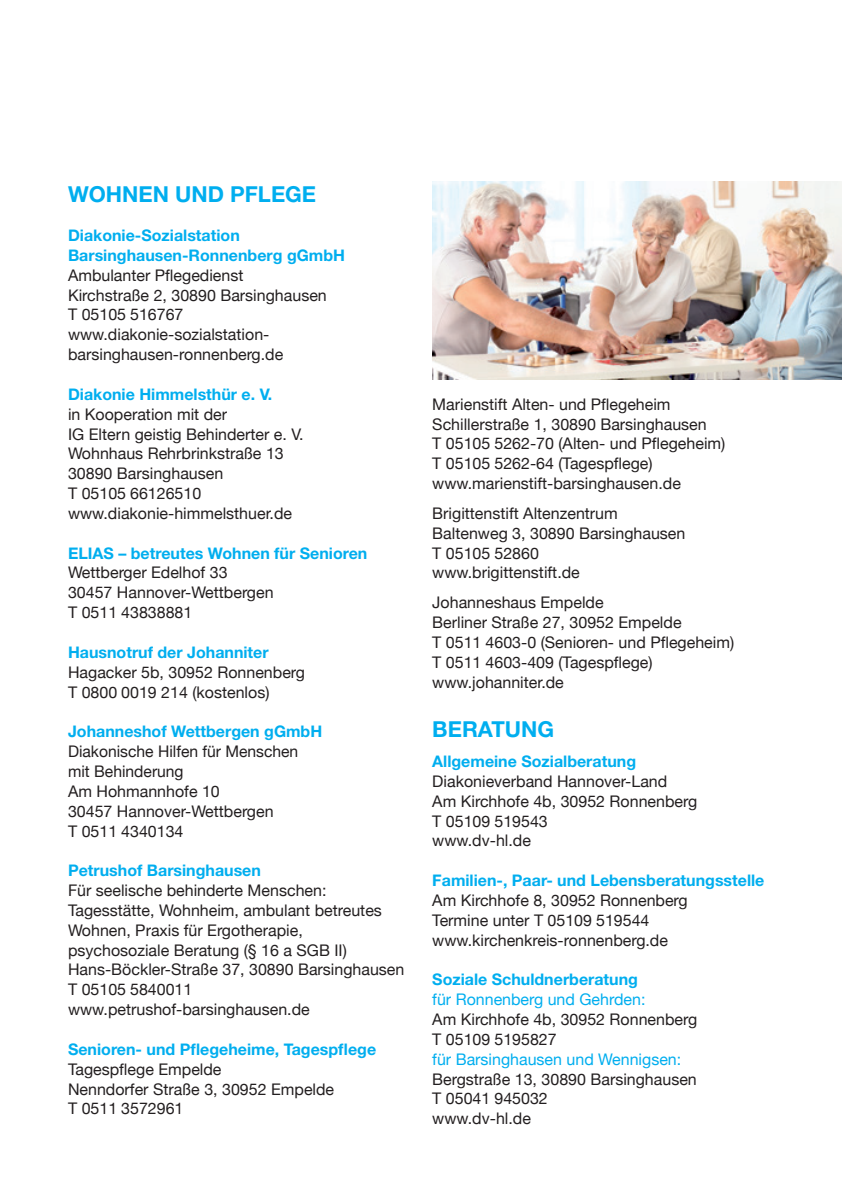
<style>
.page{position:relative;width:842px;height:1191px;background:#fff}
.page>*{position:absolute;margin:0;border:0;box-sizing:border-box;transform-origin:0 0}
.t1{font:700 22px "Helvetica Neue";color:#00aeef}
.t2{font:16px/19.8px "Helvetica Neue";color:#231f20}
.t3{font:700 16px/19.8px "Helvetica Neue";color:#00aeef}
.t4{font:16px "Helvetica Neue";color:#00aeef}
</style>
<div class="page">
<img style="left:432px;top:181px;width:410px;height:199px">
<h1 class="t1" style="left:68px;top:180px;width:250px">WOHNEN UND PFLEGE</h1>
<p class="t3" style="left:68px;top:225px;width:279px">Diakonie-Sozialstation<br>Barsinghausen-Ronnenberg gGmbH</p>
<p class="t2" style="left:68px;top:266px;width:260px">Ambulanter Pflegedienst<br>Kirchstraße 2, 30890 Barsinghausen<br>T 05105 516767 www.diakonie-sozialstation&shy;barsinghausen-ronnenberg.de</p>
<p class="t3" style="left:68px;top:384px;width:206px">Diakonie Himmelsthür e. V.</p>
<p class="t2" style="left:68px;top:405px;width:237px">in Kooperation mit der<br>IG Eltern geistig Behinderter e. V.<br>Wohnhaus Rehrbrinkstraße 13<br>30890 Barsinghausen<br>T 05105 66126510 www.diakonie-himmelsthuer.de</p>
<p class="t3" style="left:68px;top:542px;width:301px">ELIAS – betreutes Wohnen für Senioren</p>
<p class="t2" style="left:68px;top:564px;width:207px">Wettberger Edelhof 33<br>30457 Hannover-Wettbergen<br>T 0511 43838881</p>
<p class="t3" style="left:68px;top:642px;width:202px">Hausnotruf der Johanniter</p>
<p class="t2" style="left:68px;top:663px;width:238px">Hagacker 5b, 30952 Ronnenberg<br>T 0800 0019 214 (kostenlos)</p>
<p class="t3" style="left:68px;top:721px;width:256px">Johanneshof Wettbergen gGmbH</p>
<p class="t2" style="left:68px;top:742px;width:232px">Diakonische Hilfen für Menschen mit Behinderung<br>Am Hohmannhofe 10<br>30457 Hannover-Wettbergen<br>T 0511 4340134</p>
<p class="t3" style="left:68px;top:860px;width:194px">Petrushof Barsinghausen</p>
<p class="t2" style="left:68px;top:881px;width:338px">Für seelische behinderte Menschen:<br>Tagesstätte, Wohnheim, ambulant betreutes Wohnen, Praxis für Ergotherapie, psychosoziale Beratung (§ 16 a SGB II)<br>Hans-Böckler-Straße 37, 30890 Barsinghausen T 05105 5840011 www.petrushof-barsinghausen.de</p>
<p class="t3" style="left:68px;top:1038px;width:310px">Senioren- und Pflegeheime, Tagespflege</p>
<p class="t2" style="left:68px;top:1060px;width:268px">Tagespflege Empelde<br>Nenndorfer Straße 3, 30952 Empelde<br>T 0511 3572961</p>
<p class="t2" style="left:432px;top:395px;width:295px">Marienstift Alten- und Pflegeheim Schillerstraße 1, 30890 Barsinghausen<br>T 05105 5262-70 (Alten- und Pflegeheim)<br>T 05105 5262-64 (Tagespflege) www.marienstift-barsinghausen.de</p>
<p class="t2" style="left:432px;top:504px;width:255px">Brigittenstift Altenzentrum<br>Baltenweg 3, 30890 Barsinghausen<br>T 05105 52860 www.brigittenstift.de</p>
<p class="t2" style="left:432px;top:593px;width:303px">Johanneshaus Empelde<br>Berliner Straße 27, 30952 Empelde<br>T 0511 4603-0 (Senioren- und Pflegeheim)<br>T 0511 4603-409 (Tagespflege) www.johanniter.de</p>
<h1 class="t1" style="left:432px;top:715px;width:123px">BERATUNG</h1>
<p class="t3" style="left:432px;top:751px;width:205px">Allgemeine Sozialberatung</p>
<p class="t2" style="left:432px;top:772px;width:266px">Diakonieverband Hannover-Land<br>Am Kirchhofe 4b, 30952 Ronnenberg<br>T 05109 519543<br>www.dv-hl.de</p>
<p class="t3" style="left:432px;top:870px;width:334px">Familien-, Paar- und Lebensberatungsstelle</p>
<p class="t2" style="left:432px;top:891px;width:257px">Am Kirchhofe 8, 30952 Ronnenberg<br>Termine unter T 05109 519544 www.kirchenkreis-ronnenberg.de</p>
<p class="t3" style="left:432px;top:969px;width:207px">Soziale Schuldnerberatung</p>
<p class="t4" style="left:432px;top:988px;width:215px">für Ronnenberg und Gehrden:</p>
<p class="t2" style="left:432px;top:1010px;width:266px">Am Kirchhofe 4b, 30952 Ronnenberg<br>T 05109 5195827</p>
<p class="t4" style="left:432px;top:1047px;width:250px">für Barsinghausen und Wennigsen:</p>
<p class="t2" style="left:432px;top:1070px;width:266px">Bergstraße 13, 30890 Barsinghausen<br>T 05041 945032<br>www.dv-hl.de</p>
</div>
